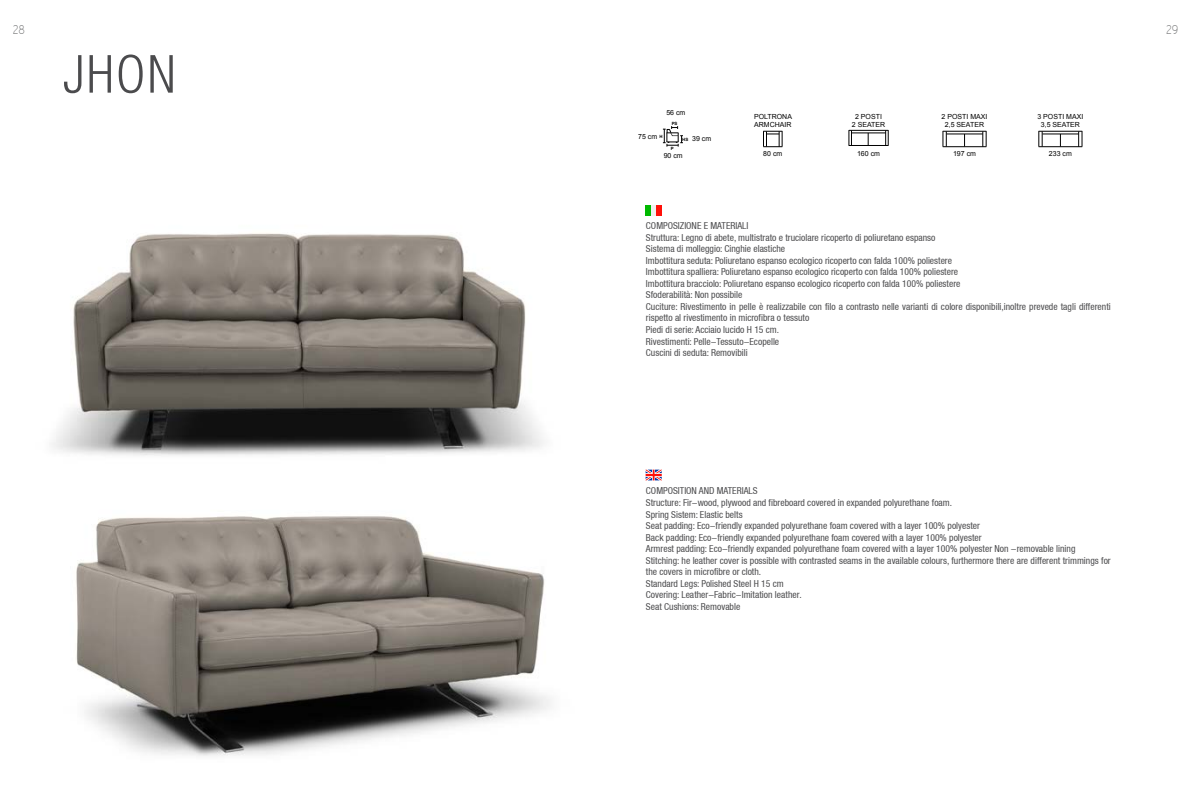
<style>
.page{position:relative;width:1191px;height:794px;background:#fff}
.page>*{position:absolute;margin:0;border:0;box-sizing:border-box;transform-origin:0 0}
.t1{font:300 condensed 52.5px "Helvetica Neue LT Std";color:#4b4b4d}
.t2{font:12.6px "Capsuula";color:#707172}
.t3{font:condensed 9.62px/11.5px "Helvetica Neue LT";color:#4b4b4d}
.t4{font:7px/8.4px "Arial";color:#000;text-align:center}
.t5{font:700 4.38px "Arial";color:#000}
</style>
<div class="page">
<img style="left:51px;top:233px;width:493px;height:223px">
<img style="left:76px;top:516px;width:475px;height:240px">
<div style="left:656px;top:205px;width:5px;height:10px;background:#ff1009"></div>
<div style="left:651px;top:205px;width:5px;height:10px;background:#f0f0f0"></div>
<div style="left:645px;top:205px;width:6px;height:10px;background:#00b900"></div>
<svg style="left:645px;top:469px;width:17px;height:11px"></svg>
<svg style="left:663px;top:126px;width:20px;height:21px"></svg>
<hr style="left:849px;top:130px;width:39px;height:1px;background:#000">
<hr style="left:848px;top:145px;width:40px;height:1px;background:#000">
<svg style="left:848px;top:130px;width:4px;height:15px"></svg>
<svg style="left:885px;top:130px;width:4px;height:16px"></svg>
<hr style="left:851px;top:133px;width:34px;height:1px;background:#000">
<svg style="left:868px;top:133px;width:1px;height:12px"></svg>
<hr style="left:942px;top:131px;width:44px;height:1px;background:#000">
<hr style="left:942px;top:146px;width:44px;height:1px;background:#000">
<svg style="left:942px;top:131px;width:5px;height:15px"></svg>
<svg style="left:982px;top:131px;width:5px;height:16px"></svg>
<hr style="left:946px;top:134px;width:36px;height:1px;background:#000">
<svg style="left:763px;top:131px;width:20px;height:16px"></svg>
<hr style="left:1038px;top:131px;width:44px;height:1px;background:#000">
<hr style="left:1038px;top:146px;width:44px;height:1px;background:#000">
<svg style="left:1038px;top:131px;width:5px;height:15px"></svg>
<svg style="left:1078px;top:131px;width:4px;height:16px"></svg>
<hr style="left:1042px;top:134px;width:36px;height:1px;background:#000">
<h2 class="t2" style="left:13px;top:22px;width:14px">28</h2>
<h2 class="t2" style="left:1166px;top:22px;width:14px">29</h2>
<h1 class="t1" style="left:63px;top:44px;width:114px">JHON</h1>
<p class="t4" style="left:666px;top:109px;width:21px">56 cm</p>
<p class="t4" style="left:638px;top:132px;width:21px">75 cm</p>
<p class="t5" style="left:659px;top:134px;width:5px">H</p>
<p class="t5" style="left:671px;top:120px;width:7px">PS</p>
<p class="t5" style="left:671px;top:145px;width:4px">P</p>
<p class="t4" style="left:692px;top:134px;width:21px">39 cm</p>
<p class="t5" style="left:682px;top:136px;width:8px">HS</p>
<p class="t4" style="left:664px;top:151px;width:21px">90 cm</p>
<p class="t4" style="left:754px;top:112px;width:39px;text-align:left">POLTRONA<br>ARMCHAIR</p>
<p class="t4" style="left:763px;top:149px;width:21px">80 cm</p>
<p class="t4" style="left:852px;top:112px;width:35px">2 POSTI<br>2 SEATER</p>
<p class="t4" style="left:857px;top:149px;width:24px">160 cm</p>
<p class="t4" style="left:941px;top:112px;width:47px">2 POSTI MAXI<br>2,5 SEATER</p>
<p class="t4" style="left:953px;top:149px;width:24px">197 cm</p>
<p class="t4" style="left:1037px;top:112px;width:47px">3 POSTI MAXI<br>3,5 SEATER</p>
<p class="t4" style="left:1049px;top:149px;width:24px">233 cm</p>
<p class="t3" style="left:646px;top:220px;width:466px">COMPOSIZIONE E MATERIALI<br>Struttura: Legno di abete, multistrato e truciolare ricoperto di poliuretano espanso<br>Sistema di molleggio: Cinghie elastiche<br>Imbottitura seduta: Poliuretano espanso ecologico ricoperto con falda 100% poliestere<br>Imbottitura spalliera: Poliuretano espanso ecologico ricoperto con falda 100% poliestere<br>Imbottitura bracciolo: Poliuretano espanso ecologico ricoperto con falda 100% poliestere<br>Sfoderabilità: Non possibile<br>Cuciture: Rivestimento in pelle è realizzabile con filo a contrasto nelle varianti di colore disponibili,inoltre prevede tagli differenti rispetto al rivestimento in microfibra o tessuto<br>Piedi di serie: Acciaio lucido H 15 cm.<br>Rivestimenti: Pelle-Tessuto-Ecopelle<br>Cuscini di seduta: Removibili</p>
<p class="t3" style="left:646px;top:485px;width:466px">COMPOSITION AND MATERIALS<br>Structure: Fir-wood, plywood and fibreboard covered in expanded polyurethane foam.<br>Spring Sistem: Elastic belts<br>Seat padding: Eco-friendly expanded polyurethane foam covered with a layer 100% polyester<br>Back padding: Eco-friendly expanded polyurethane foam covered with a layer 100% polyester<br>Armrest padding: Eco-friendly expanded polyurethane foam covered with a layer 100% polyester Non -removable lining Stitching: he leather cover is possible with contrasted seams in the available colours, furthermore there are different trimmings for the covers in microfibre or cloth.<br>Standard Legs: Polished Steel H 15 cm<br>Covering: Leather-Fabric-Imitation leather.<br>Seat Cushions: Removable</p>
</div>
